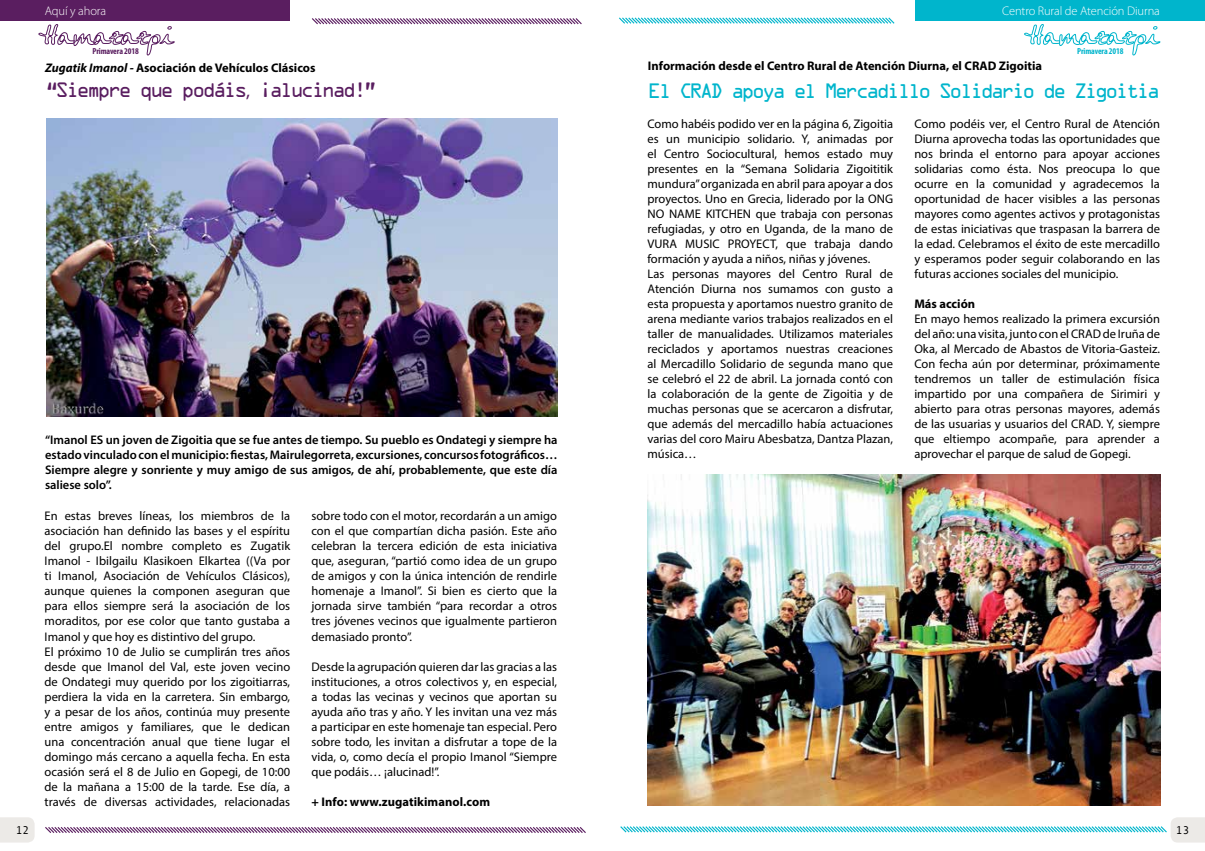
<style>
.page{position:relative;width:1205px;height:851px;background:#fff}
.page>*{position:absolute;margin:0;border:0;box-sizing:border-box;transform-origin:0 0}
.t1{font:18.75px "OCRA Std";letter-spacing:-.165em;color:#00b5cc}
.t2{font:18.75px "OCRA Std";letter-spacing:-.16em;color:#5a1e60}
.t3{font:12.5px/15px "Myriad Pro";color:#000;text-align:justify}
.t4{font:600 12.5px/15px "Myriad Pro";color:#000;text-align:justify}
.t5{font:700 12.5px "Myriad Pro";color:#000}
.t6{font:300 12.5px "Myriad Pro";letter-spacing:-.01em;color:#fff}
.t7{font:11.25px "Monotypecom";color:#000}
.t8{font:700 condensed 8.75px "Myriad Pro";letter-spacing:-.01em;color:#5a1e60}
.t9{font:700 condensed 8.75px "Myriad Pro";letter-spacing:-.01em;color:#00b5cc}
.s1{font-style:italic}
.s2{font-family:"Myriad Pro"}
</style>
<div class="page">
<img style="left:46px;top:118px;width:511px;height:298px">
<svg style="left:45px;top:827px;width:541px;height:6px"></svg>
<svg style="left:312px;top:18px;width:270px;height:7px"></svg>
<svg style="left:39px;top:24px;width:135px;height:31px"></svg>
<div style="left:0;top:0;width:289px;height:21px;background:#5a1e60"></div>
<svg style="left:0;top:817px;width:35px;height:25px"></svg>
<svg style="left:1024px;top:24px;width:136px;height:31px"></svg>
<div style="left:915px;top:0;width:290px;height:21px;background:#00b5cc"></div>
<svg style="left:619px;top:17px;width:276px;height:7px"></svg>
<svg style="left:620px;top:817px;width:585px;height:25px"></svg>
<img style="left:647px;top:474px;width:513px;height:331px">
<p class="t6" style="left:45px;top:4px;width:63px">Aquí y ahora</p>
<p class="t8" style="left:92px;top:45px;width:48px">Primavera 2018</p>
<p class="t5" style="left:45px;top:60px;width:272px"><span class="s1">Zugatik Imanol -</span> Asociación de Vehículos Clásicos</p>
<h1 class="t2" style="left:45px;top:81px;width:334px">“Siempre que podáis<span class="s2">,</span> ¡alucinad!”</h1>
<p class="t7" style="left:16px;top:823px;width:15px">12</p>
<p class="t4" style="left:45px;top:431px;width:514px">“Imanol ES un joven de Zigoitia que se fue antes de tiempo. Su pueblo es Ondategi y siempre ha estado vinculado con el municipio: fiestas, Mairulegorreta, excursiones, concursos fotográficos… Siempre alegre y sonriente y muy amigo de sus amigos, de ahí, probablemente, que este día saliese solo”.</p>
<p class="t3" style="left:45px;top:508px;width:247px;text-align:left">En estas breves líneas, los miembros de la asociación han definido las bases y el espíritu del grupo.El nombre completo es Zugatik Imanol - Ibilgailu Klasikoen Elkartea ((Va por ti Imanol, Asociación de Vehículos Clásicos), aunque quienes la componen aseguran que para ellos siempre será la asociación de los moraditos, por ese color que tanto gustaba a Imanol y que hoy es distintivo del grupo.<br>El próximo 10 de Julio se cumplirán tres años desde que Imanol del Val, este joven vecino de Ondategi muy querido por los zigoitiarras, perdiera la vida en la carretera. Sin embargo, y a pesar de los años, continúa muy presente entre amigos y familiares, que le dedican una concentración anual que tiene lugar el domingo más cercano a aquella fecha. En esta ocasión será el 8 de Julio en Gopegi, de 10:00 de la mañana a 15:00 de la tarde. Ese día, a través de diversas actividades, relacionadas</p>
<p class="t3" style="left:311px;top:508px;width:247px">sobre todo con el motor, recordarán a un amigo con el que compartían dicha pasión. Este año celebran la tercera edición de esta iniciativa que, aseguran, “partió como idea de un grupo de amigos y con la única intención de rendirle homenaje a Imanol”. Si bien es cierto que la jornada sirve también “para recordar a otros tres jóvenes vecinos que igualmente partieron demasiado pronto”.</p>
<p class="t3" style="left:311px;top:658px;width:247px">Desde la agrupación quieren dar las gracias a las instituciones, a otros colectivos y, en especial, a todas las vecinas y vecinos que aportan su ayuda año tras y año. Y les invitan una vez más a participar en este homenaje tan especial. Pero sobre todo, les invitan a disfrutar a tope de la vida, o, como decía el propio Imanol “Siempre que podáis… ¡alucinad!”.</p>
<p class="t5" style="left:311px;top:793px;width:180px">+ Info: www.zugatikimanol.com</p>
<p class="t6" style="left:1002px;top:3px;width:159px">Centro Rural de Atención Diurna</p>
<p class="t9" style="left:1077px;top:45px;width:48px">Primavera 2018</p>
<p class="t5" style="left:648px;top:57px;width:396px">Información desde el Centro Rural de Atención Diurna, el CRAD Zigoitia</p>
<h1 class="t1" style="left:648px;top:82px;width:514px">El CRAD apoya el Mercadillo Solidario de Zigoitia</h1>
<p class="t3" style="left:647px;top:116px;width:247px;text-align:left">Como habéis podido ver en la página 6, Zigoitia es un municipio solidario. Y, animadas por el Centro Sociocultural, hemos estado muy presentes en la “Semana Solidaria Zigoititik mundura”organizada en abril para apoyar a dos proyectos. Uno en Grecia, liderado por la ONG NO NAME KITCHEN que trabaja con personas refugiadas, y otro en Uganda, de la mano de VURA MUSIC PROYECT, que trabaja dando formación y ayuda a niños, niñas y jóvenes.<br>Las personas mayores del Centro Rural de Atención Diurna nos sumamos con gusto a esta propuesta y aportamos nuestro granito de arena mediante varios trabajos realizados en el taller de manualidades. Utilizamos materiales reciclados y aportamos nuestras creaciones al Mercadillo Solidario de segunda mano que se celebró el 22 de abril. La jornada contó con la colaboración de la gente de Zigoitia y de muchas personas que se acercaron a disfrutar, que además del mercadillo había actuaciones varias del coro Mairu Abesbatza, Dantza Plazan, música…</p>
<p class="t3" style="left:914px;top:116px;width:247px">Como podéis ver, el Centro Rural de Atención Diurna aprovecha todas las oportunidades que nos brinda el entorno para apoyar acciones solidarias como ésta. Nos preocupa lo que ocurre en la comunidad y agradecemos la oportunidad de hacer visibles a las personas mayores como agentes activos y protagonistas de estas iniciativas que traspasan la barrera de la edad. Celebramos el éxito de este mercadillo y esperamos poder seguir colaborando en las futuras acciones sociales del municipio.</p>
<p class="t5" style="left:914px;top:295px;width:62px">Más acción</p>
<p class="t3" style="left:914px;top:311px;width:247px">En mayo hemos realizado la primera excursión del año: una visita, junto con el CRAD de Iruña de Oka, al Mercado de Abastos de Vitoria-Gasteiz.<br>Con fecha aún por determinar, próximamente tendremos un taller de estimulación física impartido por una compañera de Sirimiri y abierto para otras personas mayores, además de las usuarias y usuarios del CRAD. Y, siempre que eltiempo acompañe, para aprender a aprovechar el parque de salud de Gopegi.</p>
<p class="t7" style="left:1176px;top:823px;width:15px">13</p>
</div>
